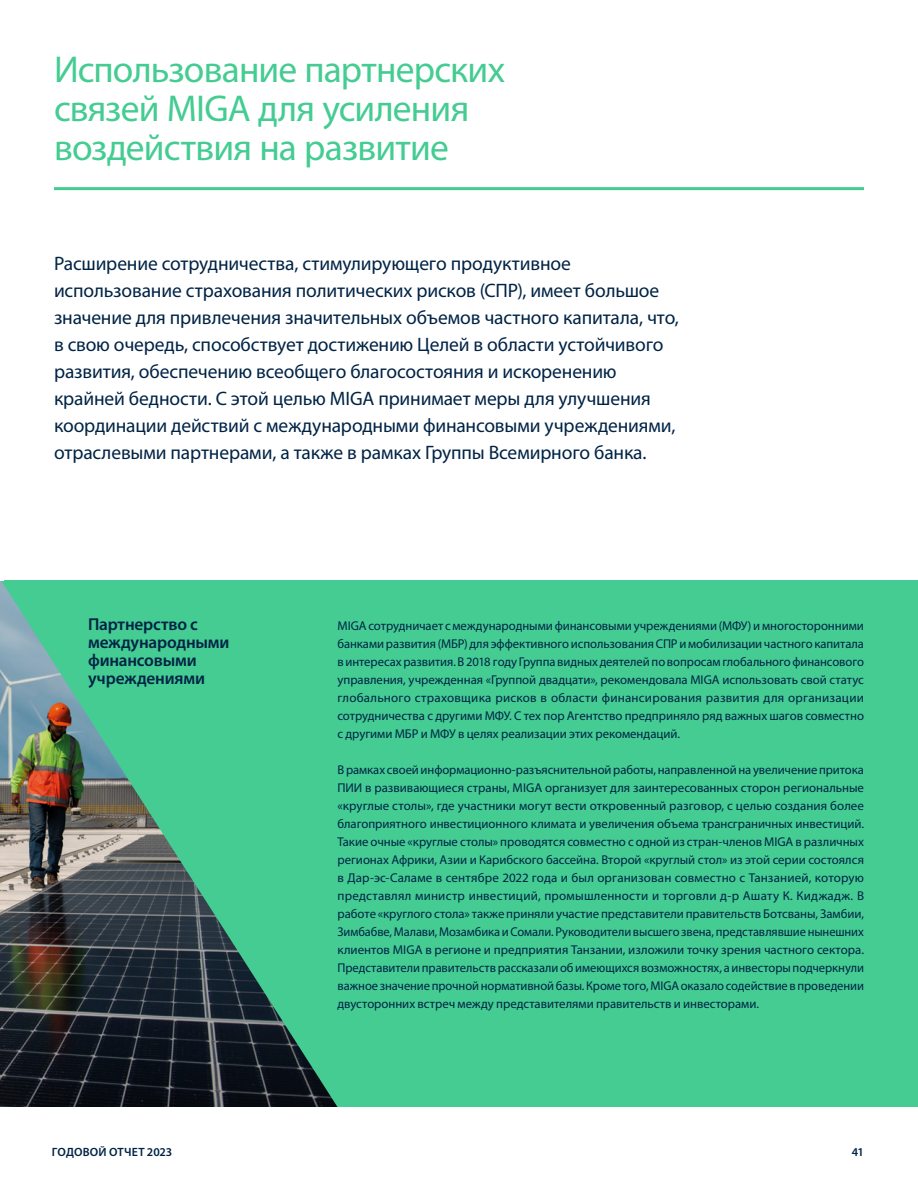
<style>
.page{position:relative;width:918px;height:1188px;background:#fff}
.page>*{position:absolute;margin:0;border:0;box-sizing:border-box;transform-origin:0 0}
.TITLE_2{font:37.5px/39px "Myriad Pro";letter-spacing:-.02em;color:#44cc92}
.INTRO{font:19.5px/27px "Myriad Pro";letter-spacing:-.005em;color:#002345}
.BODY{font:600 17.25px/18px "Myriad Pro";letter-spacing:-.01em;color:#002345}
.BODY-2{font:12.75px/18px "Myriad Pro";color:#002345;text-align:justify}
.Body_copy_-_Justified{font:600 12px "Myriad Pro";letter-spacing:.01em;color:#002345}
</style>
<div class="page">
<hr style="left:54px;top:187px;width:810px;height:3px;background:#44cc92">
<div style="left:0;top:580px;width:918px;height:527px;background:#44cc92"></div>
<img style="left:0;top:580px;width:338px;height:527px">
<p class="TITLE_2" style="left:54px;top:49px;width:453px">Использование партнерских связей MIGA для усиления воздействия на развитие</p>
<p class="INTRO" style="left:54px;top:250px;width:626px">Расширение сотрудничества, стимулирующего продуктивное использование страхования политических рисков (СПР), имеет большое значение для привлечения значительных объемов частного капитала, что, в свою очередь, способствует достижению Целей в области устойчивого развития, обеспечению всеобщего благосостояния и искоренению крайней бедности. С этой целью MIGA принимает меры для улучшения координации действий с международными финансовыми учреждениями, отраслевыми партнерами, а также в рамках Группы Всемирного банка.</p>
<p class="BODY" style="left:88px;top:615px;width:143px">Партнерство с международными финансовыми учреждениями</p>
<p class="BODY-2" style="left:338px;top:617px;width:528px">MIGA сотрудничает с международными финансовыми учреждениями (МФУ) и многосторонними банками развития (МБР) для эффективного использования СПР и мобилизации частного капитала в интересах развития. В 2018 году Группа видных деятелей по вопросам глобального финансового управления, учрежденная «Группой двадцати», рекомендовала MIGA использовать свой статус глобального страховщика рисков в области финансирования развития для организации сотрудничества с другими МФУ. С тех пор Агентство предприняло ряд важных шагов совместно с другими МБР и МФУ в целях реализации этих рекомендаций.</p>
<p class="BODY-2" style="left:338px;top:761px;width:528px">В рамках своей информационно‑разъяснительной работы, направленной на увеличение притока ПИИ в развивающиеся страны, MIGA организует для заинтересованных сторон региональные «круглые столы», где участники могут вести откровенный разговор, с целью создания более благоприятного инвестиционного климата и увеличения объема трансграничных инвестиций.<br>Такие очные «круглые столы» проводятся совместно с одной из стран‑членов MIGA в различных регионах Африки, Азии и Карибского бассейна. Второй «круглый стол» из этой серии состоялся в Дар‑эс‑Саламе в сентябре 2022 года и был организован совместно с Танзанией, которую представлял министр инвестиций, промышленности и торговли д‑р Ашату К. Киджадж. В работе «круглого стола» также приняли участие представители правительств Ботсваны, Замбии, Зимбабве, Малави, Мозамбика и Сомали. Руководители высшего звена, представлявшие нынешних клиентов MIGA в регионе и предприятия Танзании, изложили точку зрения частного сектора.<br>Представители правительств рассказали об имеющихся возможностях, а инвесторы подчеркнули важное значение прочной нормативной базы. Кроме того, MIGA оказало содействие в проведении двусторонних встреч между представителями правительств и инвесторами.</p>
<p class="Body_copy_-_Justified" style="left:52px;top:1144px;width:122px">ГОДОВОЙ ОТЧЕТ 2023</p>
<p class="Body_copy_-_Justified" style="left:852px;top:1144px;width:14px">41</p>
</div>
